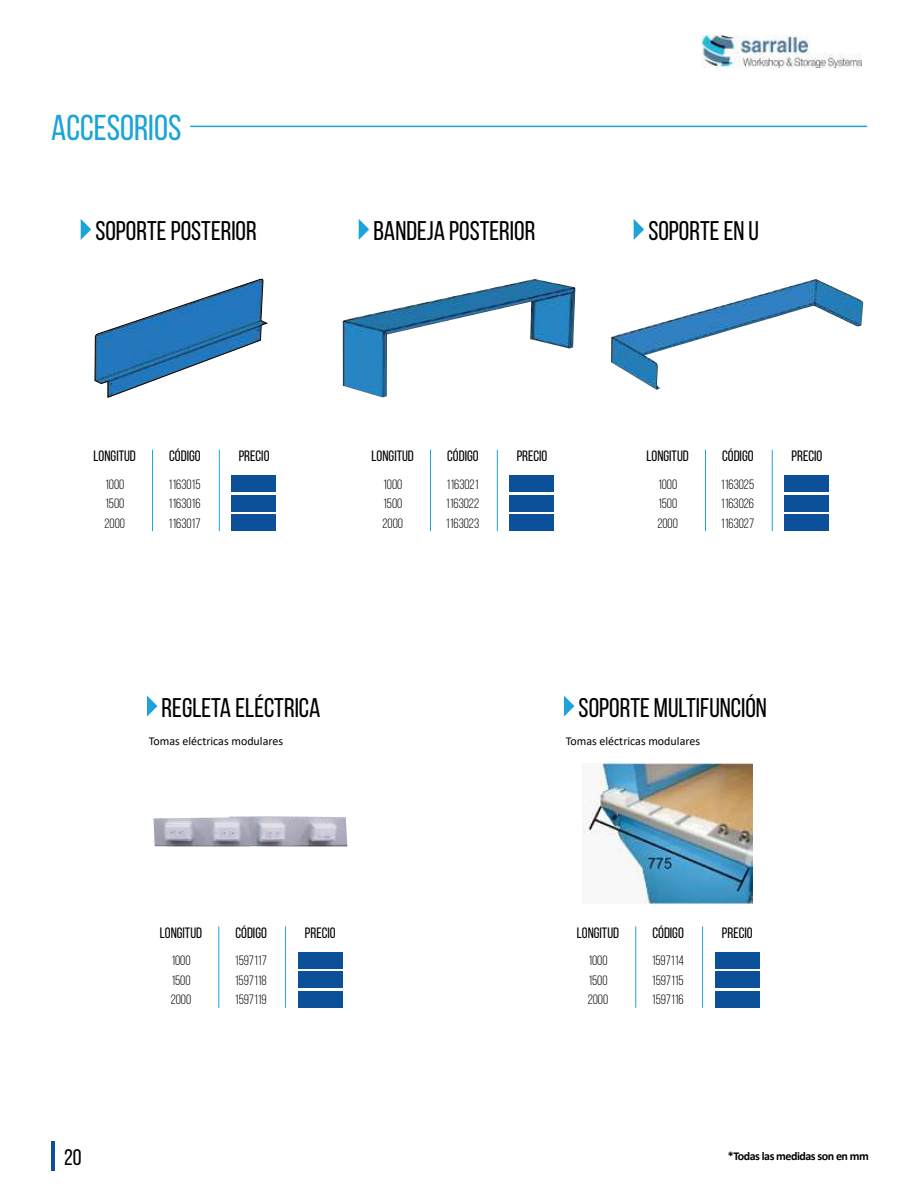
<style>
.page{position:relative;width:918px;height:1188px;background:#fff}
.page>*{position:absolute;margin:0;border:0;box-sizing:border-box;transform-origin:0 0}
.t1{font:36px "Bebas Neue";color:#1ca3d8}
.t2{font:27px "Bebas Neue";color:#000}
.t3{font:22.5px "Bebas Neue";color:#000}
.t4{font:15px "Bebas Neue";color:#000}
.t5{font:13.5px/19.5px "Bebas Neue";color:#000;text-align:justify}
.t6{font:12px "Calibri";color:#000}
.t7{font:700 12px "Calibri";letter-spacing:-.04em;color:#000}
</style>
<div class="page">
<hr style="left:51px;top:1141px;width:3px;height:30px;background:#0b5099">
<img style="left:703px;top:36px;width:159px;height:32px">
<img style="left:229px;top:816px;width:118px;height:30px">
<img style="left:153px;top:817px;width:97px;height:29px">
<svg style="left:147px;top:696px;width:10px;height:21px"></svg>
<div style="left:298px;top:952px;width:44px;height:17px;background:#0b5099"></div>
<div style="left:298px;top:971px;width:44px;height:17px;background:#0b5099"></div>
<div style="left:298px;top:991px;width:44px;height:17px;background:#0b5099"></div>
<hr style="left:218px;top:926px;width:1px;height:82px;background:#1ca3d8">
<hr style="left:285px;top:926px;width:1px;height:82px;background:#1ca3d8">
<hr style="left:190px;top:126px;width:677px;height:1px;background:#1ca3d8">
<svg style="left:634px;top:219px;width:10px;height:21px"></svg>
<div style="left:785px;top:475px;width:44px;height:17px;background:#0b5099"></div>
<div style="left:785px;top:495px;width:44px;height:17px;background:#0b5099"></div>
<div style="left:785px;top:514px;width:44px;height:17px;background:#0b5099"></div>
<hr style="left:705px;top:450px;width:1px;height:81px;background:#1ca3d8">
<hr style="left:772px;top:450px;width:1px;height:81px;background:#1ca3d8">
<svg style="left:359px;top:219px;width:10px;height:21px"></svg>
<div style="left:510px;top:475px;width:44px;height:17px;background:#0b5099"></div>
<div style="left:510px;top:495px;width:44px;height:17px;background:#0b5099"></div>
<div style="left:510px;top:514px;width:44px;height:17px;background:#0b5099"></div>
<hr style="left:430px;top:450px;width:1px;height:81px;background:#1ca3d8">
<hr style="left:497px;top:450px;width:1px;height:81px;background:#1ca3d8">
<svg style="left:81px;top:219px;width:10px;height:21px"></svg>
<div style="left:232px;top:475px;width:44px;height:17px;background:#0b5099"></div>
<div style="left:232px;top:495px;width:44px;height:17px;background:#0b5099"></div>
<div style="left:232px;top:514px;width:44px;height:17px;background:#0b5099"></div>
<hr style="left:152px;top:450px;width:1px;height:81px;background:#1ca3d8">
<hr style="left:219px;top:450px;width:1px;height:81px;background:#1ca3d8">
<img style="left:611px;top:279px;width:252px;height:111px">
<img style="left:343px;top:279px;width:232px;height:118px">
<svg style="left:94px;top:278px;width:174px;height:120px"></svg>
<svg style="left:564px;top:696px;width:10px;height:21px"></svg>
<div style="left:715px;top:952px;width:44px;height:17px;background:#0b5099"></div>
<div style="left:715px;top:971px;width:44px;height:17px;background:#0b5099"></div>
<div style="left:715px;top:991px;width:44px;height:17px;background:#0b5099"></div>
<hr style="left:635px;top:926px;width:1px;height:82px;background:#1ca3d8">
<hr style="left:702px;top:926px;width:1px;height:82px;background:#1ca3d8">
<img style="left:582px;top:763px;width:171px;height:140px">
<h1 class="t1" style="left:51px;top:108px;width:132px">ACCESORIOS</h1>
<h2 class="t2" style="left:95px;top:216px;width:163px">SOPORTE POSTERIOR</h2>
<h2 class="t2" style="left:373px;top:216px;width:163px">BANDEJA POSTERIOR</h2>
<h2 class="t2" style="left:648px;top:216px;width:112px">SOPORTE EN U</h2>
<p class="t4" style="left:94px;top:448px;width:44px">LONGITUD</p>
<p class="t4" style="left:169px;top:448px;width:33px">CÓDIGO</p>
<p class="t5" style="left:104px;top:474px;width:22px">1000<br>1500<br>2000</p>
<p class="t5" style="left:169px;top:474px;width:33px">1163015<br>1163016<br>1163017</p>
<p class="t4" style="left:239px;top:448px;width:32px">PRECIO</p>
<p class="t4" style="left:372px;top:448px;width:44px">LONGITUD</p>
<p class="t4" style="left:447px;top:448px;width:33px">CÓDIGO</p>
<p class="t5" style="left:382px;top:474px;width:22px">1000<br>1500<br>2000</p>
<p class="t5" style="left:446px;top:474px;width:35px">1163021<br>1163022<br>1163023</p>
<p class="t4" style="left:517px;top:448px;width:32px">PRECIO</p>
<p class="t4" style="left:647px;top:448px;width:44px">LONGITUD</p>
<p class="t4" style="left:722px;top:448px;width:33px">CÓDIGO</p>
<p class="t5" style="left:657px;top:474px;width:22px">1000<br>1500<br>2000</p>
<p class="t5" style="left:721px;top:474px;width:35px">1163025<br>1163026<br>1163027</p>
<p class="t4" style="left:792px;top:448px;width:32px">PRECIO</p>
<h2 class="t2" style="left:162px;top:693px;width:160px">REGLETA ELÉCTRICA</h2>
<p class="t6" style="left:149px;top:732px;width:136px">Tomas eléctricas modulares</p>
<h2 class="t2" style="left:579px;top:693px;width:190px">SOPORTE MULTIFUNCIÓN</h2>
<p class="t6" style="left:566px;top:732px;width:136px">Tomas eléctricas modulares</p>
<h3 class="t3" style="left:64px;top:1145px;width:19px">20</h3>
<p class="t4" style="left:160px;top:924px;width:44px">LONGITUD</p>
<p class="t4" style="left:235px;top:924px;width:33px">CÓDIGO</p>
<p class="t5" style="left:171px;top:951px;width:22px">1000<br>1500<br>2000</p>
<p class="t5" style="left:235px;top:951px;width:33px">1597117<br>1597118<br>1597119</p>
<p class="t4" style="left:305px;top:924px;width:32px">PRECIO</p>
<p class="t4" style="left:577px;top:924px;width:44px">LONGITUD</p>
<p class="t4" style="left:652px;top:924px;width:33px">CÓDIGO</p>
<p class="t5" style="left:588px;top:951px;width:22px">1000<br>1500<br>2000</p>
<p class="t5" style="left:652px;top:951px;width:34px">1597114<br>1597115<br>1597116</p>
<p class="t4" style="left:722px;top:924px;width:32px">PRECIO</p>
<p class="t7" style="left:728px;top:1147px;width:142px">*Todas las medidas son en mm</p>
</div>
